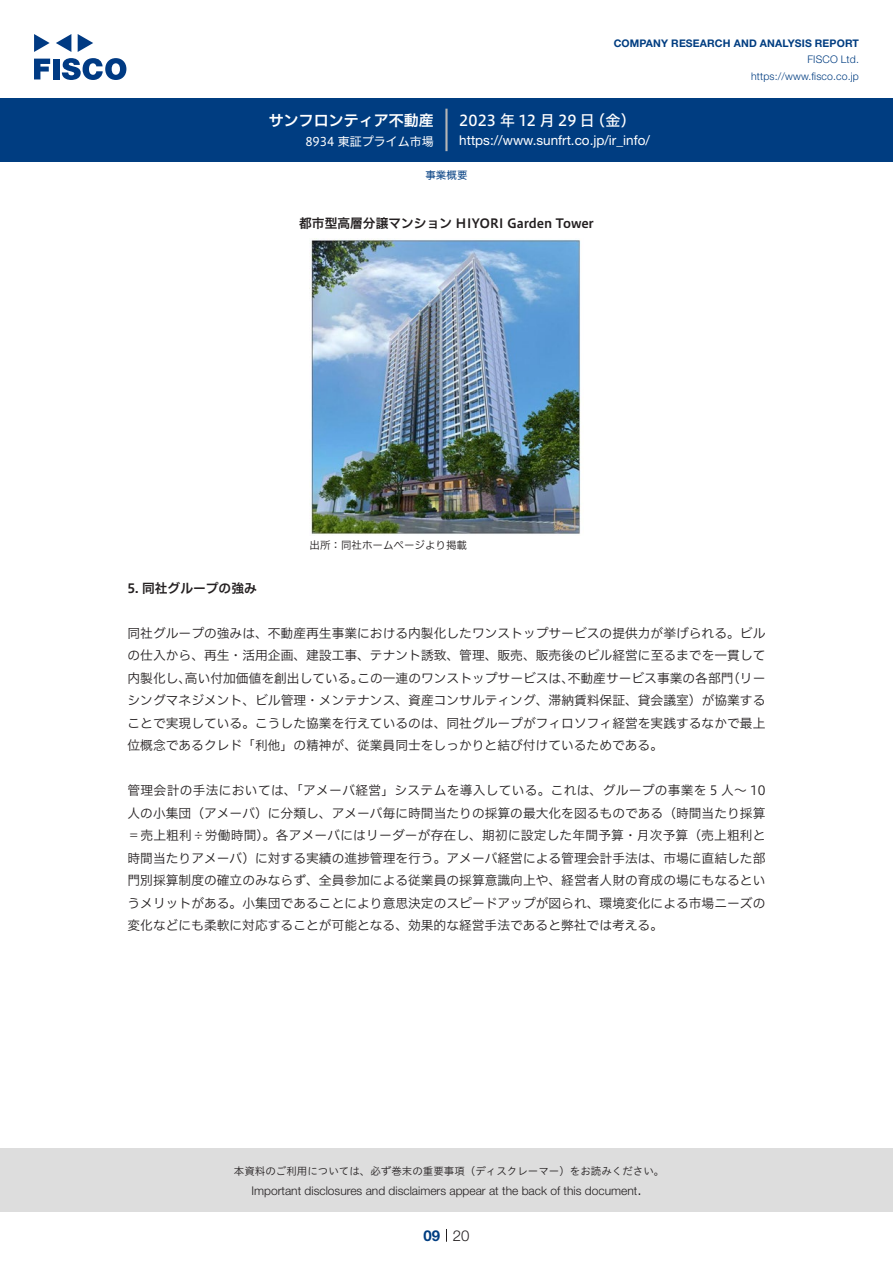
<style>
.page{position:relative;width:893px;height:1263px;background:#fff}
.page>*{position:absolute;margin:0;border:0;box-sizing:border-box;transform-origin:0 0}
.t1{font:15px "Hiragino UD Sans F Std N W5";letter-spacing:.01em;color:#fff}
.t2{font:15px "Hiragino UD Sans F Std N W6";color:#fff}
.t3{font:300 15px "Helvetica Neue LT Std";color:#231f20}
.t4{font:700 15px "Helvetica Neue LT Std";color:#003d81}
.t5{font:13.5px "Helvetica Neue LT Std";color:#fff}
.本文{font:12.75px/22.5px "Hiragino UD Sans F Std N W3";color:#231f20;text-align:right}
.チャートタイトル{font:12.75px "Hiragino UD Sans F Std N W6";color:#231f20}
.小タイトル{font:12.75px "Hiragino UD Sans F Std N W6";color:#231f20}
.t6{font:300 12px "Helvetica Neue LT Std";color:#231f20}
.t7{font:12px "Hiragino UD Sans F Std N W4";color:#fff}
.t8{font:10.5px "Hiragino UD Sans Std W3";color:#231f20}
.t9{font:700 10.5px "Helvetica Neue LT Std";letter-spacing:.015em;color:#003d81}
.t10{font:300 10.5px/16.5px "Helvetica Neue LT Std";letter-spacing:.015em;color:#003d81;text-align:right}
.表組み基本スタイル{font:10.5px "Hiragino UD Sans F Std N W3";color:#231f20}
.ヘッダー{font:10.5px "Hiragino UD Sans F Std N W4";color:#003d81}
</style>
<div class="page">
<div style="left:0;top:1148px;width:893px;height:64px;background:#ddd"></div>
<svg style="left:34px;top:59px;width:16px;height:20px"></svg>
<div style="left:53px;top:59px;width:6px;height:20px;background:#003a83"></div>
<svg style="left:62px;top:58px;width:64px;height:22px"></svg>
<svg style="left:34px;top:34px;width:16px;height:18px"></svg>
<svg style="left:78px;top:34px;width:15px;height:18px"></svg>
<svg style="left:56px;top:34px;width:15px;height:18px"></svg>
<div style="left:0;top:98px;width:893px;height:64px;background:#003d81"></div>
<hr style="left:445px;top:109px;width:3px;height:42px;background:#b5b5b6">
<svg style="left:446px;top:1229px;width:1px;height:13px"></svg>
<img style="left:311px;top:238px;width:270px;height:297px">
<p class="t2" style="left:269px;top:109px;width:167px">サンフロンティア不動産</p>
<p class="t7" style="left:305px;top:132px;width:130px">8934 東証プライム市場</p>
<p class="t9" style="left:614px;top:37px;width:247px">COMPANY RESEARCH AND ANALYSIS REPORT</p>
<p class="t10" style="left:751px;top:51px;width:109px">FISCO Ltd. https://www.fisco.co j p.</p>
<p class="t1" style="left:590px;top:109px;width:47px">（金(</p>
<p class="t1" style="left:459px;top:109px;width:137px">2023 年 12 月 29 日</p>
<p class="t5" style="left:459px;top:132px;width:192px">https://www.sunfrt.co j p. _i r/ info/</p>
<p class="ヘッダー" style="left:425px;top:167px;width:43px">事業概要</p>
<p class="チャートタイトル" style="left:299px;top:214px;width:296px">都市型高層分譲マンション HIYORI Garden Tower</p>
<p class="表組み基本スタイル" style="left:310px;top:537px;width:159px">出所：同社ホームページより掲載</p>
<p class="小タイトル" style="left:128px;top:578px;width:131px">5. 同社グループの強み</p>
<p class="本文" style="left:128px;top:621px;width:639px">同社グループの強みは、不動産再生事業における内製化したワンストップサービスの提供力が挙げられる。ビルの仕入から、再生・活用企画、建設工事、テナント誘致、管理、販売、販売後のビル経営に至るまでを一貫して（リー</p>
<p class="本文" style="left:357px;top:666px;width:218px">この一連のワンストップサービスは、</p>
<p class="本文" style="left:568px;top:666px;width:167px">不動産サービス事業の各部門</p>
<p class="本文" style="left:185px;top:666px;width:180px">高い付加価値を創出している。</p>
<p class="本文" style="left:128px;top:666px;width:639px;text-align:left">内製化し、<br>シングマネジメント、ビル管理・メンテナンス、資産コンサルティング、滞納賃料保証、貸会議室）が協業することで実現している。こうした協業を行えているのは、同社グループがフィロソフィ経営を実践するなかで最上位概念であるクレド「利他」の精神が、従業員同士をしっかりと結び付けているためである。</p>
<p class="本文" style="left:128px;top:778px;width:640px;text-align:justify">管理会計の手法においては、「アメーバ経営」システムを導入している。これは、グループの事業を 5 人~ 10人の小集団（アメーバ）に分類し、アメーバ毎に時間当たりの採算の最大化を図るものである（時間当たり採算＝売上粗利÷労働時間）。各アメーバにはリーダーが存在し、期初に設定した年間予算・月次予算（売上粗利と時間当たりアメーバ）に対する実績の進捗管理を行う。アメーバ経営による管理会計手法は、市場に直結した部門別採算制度の確立のみならず、全員参加による従業員の採算意識向上や、経営者人財の育成の場にもなるというメリットがある。小集団であることにより意思決定のスピードアップが図られ、環境変化による市場ニーズの変化などにも柔軟に対応することが可能となる、効果的な経営手法であると弊社では考える。</p>
<p class="t8" style="left:234px;top:1163px;width:432px">本資料のご利用については、必ず巻末の重要事項（ディスクレーマー）をお読みください。</p>
<p class="t3" style="left:637px;top:1180px;width:6px">.</p>
<p class="t6" style="left:251px;top:1183px;width:387px">Important disclosures and disclaimers appear at the back of this document</p>
<p class="t4" style="left:423px;top:1226px;width:18px">09</p>
<p class="t3" style="left:453px;top:1226px;width:18px">20</p>
</div>
